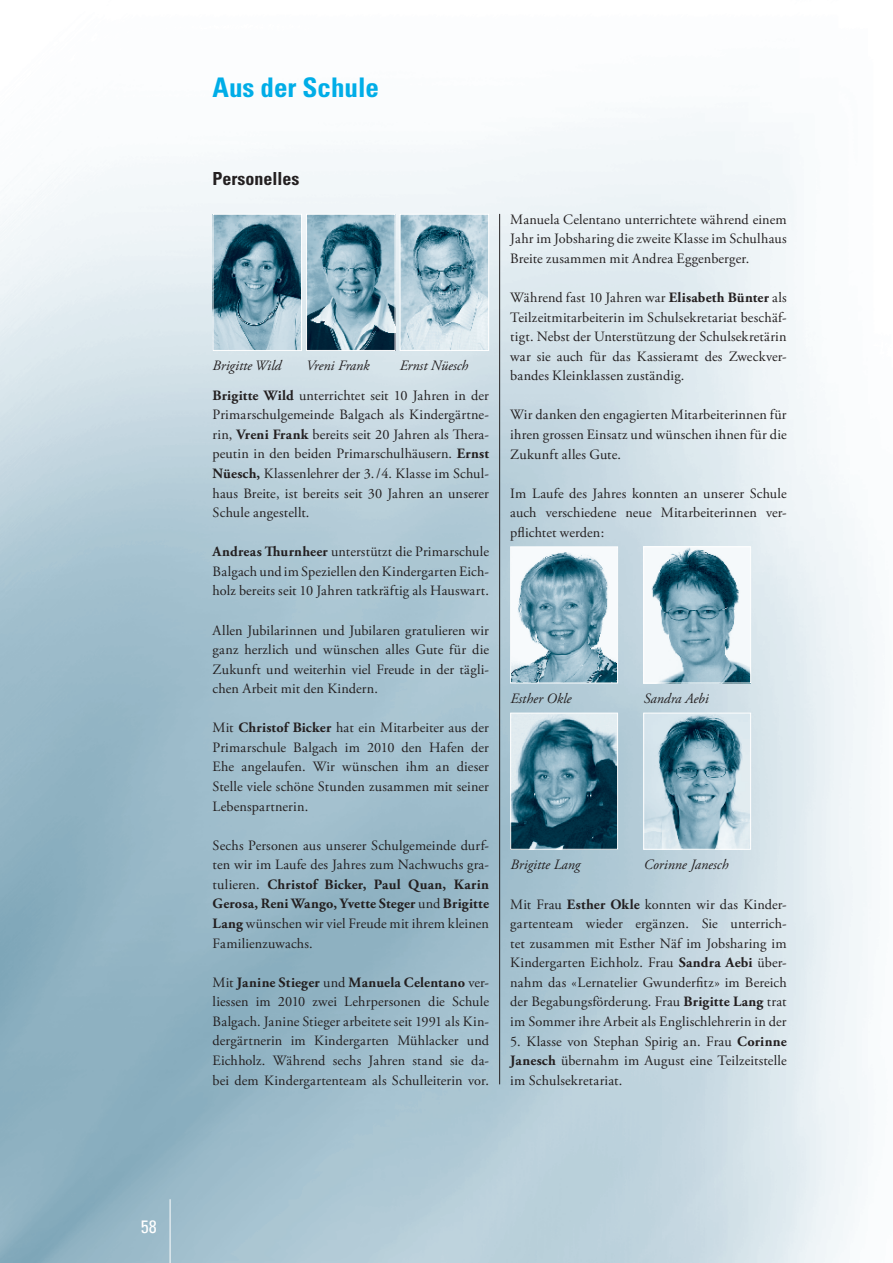
<style>
.page{position:relative;width:893px;height:1263px;background:#fff}
.page>*{position:absolute;margin:0;border:0;box-sizing:border-box;transform-origin:0 0}
.t1{font:700 condensed 27px "Univers";color:#00ade7}
.t2{font:700 condensed 18px "Univers";color:#231f20}
.t3{font:condensed 18px "Univers";color:#fff}
.t4{font:14.25px/19.5px "Adobe Garamond Pro";letter-spacing:.01em;color:#231f20;text-align:justify}
.t5{font:italic 14.25px "Adobe Garamond Pro";color:#231f20}
.s1{font-weight:700}
</style>
<div class="page">
<hr style="left:499px;top:214px;width:1px;height:870px;background:#231f20">
<img style="left:215px;top:216px;width:85px;height:133px">
<div style="left:213px;top:214px;width:89px;height:137px;border:1px solid #fff"></div>
<img style="left:402px;top:216px;width:85px;height:133px">
<div style="left:400px;top:214px;width:89px;height:137px;border:1px solid #fff"></div>
<img style="left:308px;top:216px;width:85px;height:133px">
<div style="left:306px;top:214px;width:89px;height:137px;border:1px solid #fff"></div>
<img style="left:512px;top:548px;width:104px;height:133px">
<div style="left:510px;top:546px;width:108px;height:137px;border:1px solid #fff"></div>
<img style="left:512px;top:715px;width:104px;height:133px">
<div style="left:510px;top:713px;width:108px;height:137px;border:1px solid #fff"></div>
<img style="left:645px;top:548px;width:104px;height:133px">
<div style="left:643px;top:546px;width:108px;height:137px;border:1px solid #fff"></div>
<img style="left:645px;top:715px;width:104px;height:133px">
<div style="left:643px;top:713px;width:108px;height:137px;border:1px solid #fff"></div>
<p class="t3" style="left:141px;top:1215px;width:17px">58</p>
<h1 class="t1" style="left:213px;top:70px;width:168px">Aus der Schule</h1>
<p class="t2" style="left:213px;top:167px;width:88px">Personelles</p>
<p class="t5" style="left:213px;top:357px;width:70px">Brigitte Wild</p>
<p class="t5" style="left:306px;top:357px;width:65px">Vreni Frank</p>
<p class="t5" style="left:400px;top:357px;width:70px">Ernst Nüesch</p>
<p class="t4" style="left:213px;top:386px;width:278px"><span class="s1">Brigitte Wild</span> unterrichtet seit 10 Jahren in der Primarschulgemeinde Balgach als Kindergärtne&shy;rin, <span class="s1">Vreni Frank</span> bereits seit 20 Jahren als Thera&shy;peutin in den beiden Primarschulhäusern. <span class="s1">Ernst Nüesch,</span> Klassenlehrer der 3./4. Klasse im Schul&shy;haus Breite, ist bereits seit 30 Jahren an unserer Schule angestellt.</p>
<p class="t4" style="left:213px;top:542px;width:278px"><span class="s1">Andreas Thurnheer</span> unterstützt die Primarschule Balgach und im Speziellen den Kindergarten Eich&shy;holz bereits seit 10 Jahren tatkräftig als Hauswart.</p>
<p class="t4" style="left:213px;top:621px;width:278px">Allen Jubilarinnen und Jubilaren gratulieren wir ganz herzlich und wünschen alles Gute für die Zukunft und weiterhin viel Freude in der tägli&shy;chen Arbeit mit den Kindern.</p>
<p class="t4" style="left:213px;top:718px;width:278px">Mit <span class="s1">Christof Bicker</span> hat ein Mitarbeiter aus der Primarschule Balgach im 2010 den Hafen der Ehe angelaufen. Wir wünschen ihm an dieser Stelle viele schöne Stunden zusammen mit seiner Lebenspartnerin.</p>
<p class="t4" style="left:213px;top:836px;width:278px">Sechs Personen aus unserer Schulgemeinde durf&shy;ten wir im Laufe des Jahres zum Nachwuchs gra&shy;tulieren. <span class="s1">Christof Bicker, Paul Quan, Karin Gerosa, Reni Wango, Yvette Steger</span> und <span class="s1">Brigitte Lang</span> wünschen wir viel Freude mit ihrem kleinen Familienzuwachs.</p>
<p class="t4" style="left:213px;top:973px;width:278px">Mit <span class="s1">Janine Stieger</span> und <span class="s1">Manuela Celentano</span> ver&shy;liessen im 2010 zwei Lehrpersonen die Schule Balgach. Janine Stieger arbeitete seit 1991 als Kin&shy;dergärtnerin im Kindergarten Mühlacker und Eichholz. Während sechs Jahren stand sie da&shy;bei dem Kindergartenteam als Schulleiterin vor.</p>
<p class="t4" style="left:510px;top:210px;width:278px">Manuela Celentano unterrichtete während einem Jahr im Jobsharing die zweite Klasse im Schulhaus Breite zusammen mit Andrea Eggenberger.</p>
<p class="t4" style="left:510px;top:288px;width:278px">Während fast 10 Jahren war <span class="s1">Elisabeth Bünter</span> als Teilzeitmitarbeiterin im Schulsekretariat beschäf&shy;tigt. Nebst der Unterstützung der Schulsekretärin war sie auch für das Kassieramt des Zweckver&shy;bandes Kleinklassen zuständig.</p>
<p class="t4" style="left:510px;top:406px;width:278px">Wir danken den engagierten Mitarbeiterinnen für ihren grossen Einsatz und wünschen ihnen für die Zukunft alles Gute.</p>
<p class="t4" style="left:510px;top:484px;width:278px">Im Laufe des Jahres konnten an unserer Schule auch verschiedene neue Mitarbeiterinnen ver&shy;pflichtet werden:</p>
<p class="t5" style="left:511px;top:690px;width:62px">Esther Okle</p>
<p class="t5" style="left:511px;top:856px;width:71px">Brigitte Lang</p>
<p class="t5" style="left:644px;top:690px;width:67px">Sandra Aebi</p>
<p class="t5" style="left:644px;top:856px;width:86px">Corinne Janesch</p>
<p class="t4" style="left:510px;top:895px;width:278px">Mit Frau <span class="s1">Esther Okle</span> konnten wir das Kinder&shy;gartenteam wieder ergänzen. Sie unterrich&shy;tet zusammen mit Esther Näf im Jobsharing im Kindergarten Eichholz. Frau <span class="s1">Sandra Aebi</span> über&shy;nahm das «Lernatelier Gwunderfitz» im Bereich der Begabungsförderung. Frau <span class="s1">Brigitte Lang</span> trat im Sommer ihre Arbeit als Englischlehrerin in der</p>
<p class="t4" style="left:510px;top:1032px;width:278px">5. Klasse von Stephan Spirig an. Frau <span class="s1">Corinne Janesch</span> übernahm im August eine Teilzeitstelle im Schulsekretariat.</p>
</div>
